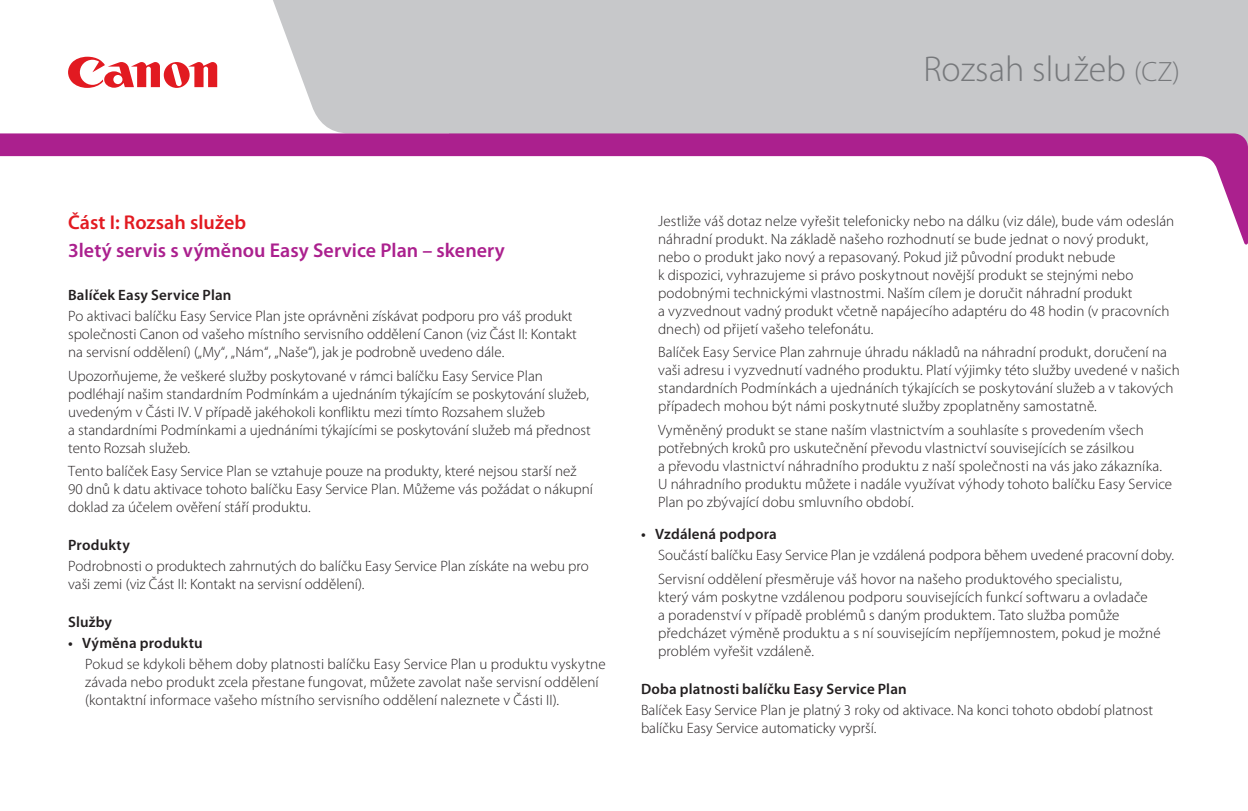
<style>
.page{position:relative;width:1248px;height:811px;background:#fff}
.page>*{position:absolute;margin:0;border:0;box-sizing:border-box;transform-origin:0 0}
.t1{font:300 36px "Myriad Pro";color:#76787b}
.t2{font:600 20px/27.6px "Myriad Pro";letter-spacing:.005em;color:#ab208e}
.t3{font:300 15px/18px "Myriad Pro";letter-spacing:.005em;color:#231f20}
.t4{font:600 15px "Myriad Pro";letter-spacing:.01em;color:#231f20}
.s1{font-size:28px}
.s2{color:#e21a21}
.s3{font-weight:600}
</style>
<div class="page">
<div style="left:449px;top:0;width:798px;height:133px;background:#c7c8ca"></div>
<svg style="left:84px;top:0;width:365px;height:133px"></svg>
<svg style="left:0;top:133px;width:1247px;height:111px"></svg>
<svg style="left:68px;top:57px;width:149px;height:31px"></svg>
<p class="t1" style="left:923px;top:49px;width:258px">Rozsah služeb <span class="s1">(CZ)</span></p>
<p class="t2" style="left:68px;top:208px;width:438px"><span class="s2">Část I: Rozsah služeb<br></span>3letý servis s výměnou Easy Service Plan – skenery</p>
<p class="t3" style="left:68px;top:285px;width:506px;line-height:20.8px"><span class="s3">Balíček Easy Service Plan<br></span>Po aktivaci balíčku Easy Service Plan jste oprávněni získávat podporu pro váš produkt</p>
<p class="t3" style="left:68px;top:325px;width:510px">společnosti Canon od vašeho místního servisního oddělení Canon (viz Část II: Kontakt na servisní oddělení) („My“, „Nám“, „Naše“), jak je podrobně uvedeno dále.</p>
<p class="t3" style="left:68px;top:367px;width:524px">Upozorňujeme, že veškeré služby poskytované v rámci balíčku Easy Service Plan podléhají našim standardním Podmínkám a ujednáním týkajícím se poskytování služeb, uvedeným v Části IV. V případě jakéhokoli konfliktu mezi tímto Rozsahem služeb<br>a standardními Podmínkami a ujednáními týkajícími se poskytování služeb má přednost tento Rozsah služeb.</p>
<p class="t3" style="left:68px;top:463px;width:526px">Tento balíček Easy Service Plan se vztahuje pouze na produkty, které nejsou starší než<br>90 dnů k datu aktivace tohoto balíčku Easy Service Plan. Můžeme vás požádat o nákupní doklad za účelem ověření stáří produktu.</p>
<p class="t3" style="left:68px;top:535px;width:522px;line-height:20.8px"><span class="s3">Produkty<br></span>Podrobnosti o produktech zahrnutých do balíčku Easy Service Plan získáte na webu pro</p>
<p class="t3" style="left:68px;top:575px;width:298px">vaši zemi (viz Část II: Kontakt na servisní oddělení).</p>
<p class="t4" style="left:68px;top:612px;width:46px">Služby</p>
<p class="t3" style="left:85px;top:632px;width:522px;line-height:20.8px;text-indent:-17px"><span class="s3">• Výměna produktu<br></span>Pokud se kdykoli během doby platnosti balíčku Easy Service Plan u produktu vyskytne</p>
<p class="t3" style="left:85px;top:673px;width:515px">závada nebo produkt zcela přestane fungovat, můžete zavolat naše servisní oddělení (kontaktní informace vašeho místního servisního oddělení naleznete v Části II).</p>
<p class="t3" style="left:658px;top:212px;width:517px">Jestliže váš dotaz nelze vyřešit telefonicky nebo na dálku (viz dále), bude vám odeslán náhradní produkt. Na základě našeho rozhodnutí se bude jednat o nový produkt, nebo o produkt jako nový a repasovaný. Pokud již původní produkt nebude<br>k dispozici, vyhrazujeme si právo poskytnout novější produkt se stejnými nebo podobnými technickými vlastnostmi. Naším cílem je doručit náhradní produkt<br>a vyzvednout vadný produkt včetně napájecího adaptéru do 48 hodin (v pracovních dnech) od přijetí vašeho telefonátu.</p>
<p class="t3" style="left:658px;top:343px;width:523px">Balíček Easy Service Plan zahrnuje úhradu nákladů na náhradní produkt, doručení na vaši adresu i vyzvednutí vadného produktu. Platí výjimky této služby uvedené v našich standardních Podmínkách a ujednáních týkajících se poskytování služeb a v takových případech mohou být námi poskytnuté služby zpoplatněny samostatně.</p>
<p class="t3" style="left:658px;top:421px;width:515px">Vyměněný produkt se stane naším vlastnictvím a souhlasíte s provedením všech potřebných kroků pro uskutečnění převodu vlastnictví souvisejících se zásilkou<br>a převodu vlastnictví náhradního produktu z naší společnosti na vás jako zákazníka.<br>U náhradního produktu můžete i nadále využívat výhody tohoto balíčku Easy Service Plan po zbývající dobu smluvního období.</p>
<p class="t3" style="left:658px;top:524px;width:517px;line-height:20.8px;text-indent:-17px"><span class="s3">• Vzdálená podpora<br></span>Součástí balíčku Easy Service Plan je vzdálená podpora během uvedené pracovní doby.</p>
<p class="t3" style="left:658px;top:570px;width:504px">Servisní oddělení přesměruje váš hovor na našeho produktového specialistu,<br>který vám poskytne vzdálenou podporu souvisejících funkcí softwaru a ovladače<br>a poradenství v případě problémů s daným produktem. Tato služba pomůže předcházet výměně produktu a s ní souvisejícím nepříjemnostem, pokud je možné problém vyřešit vzdáleně.</p>
<p class="t3" style="left:641px;top:678px;width:513px;line-height:20.8px"><span class="s3">Doba platnosti balíčku Easy Service Plan<br></span>Balíček Easy Service Plan je platný 3 roky od aktivace. Na konci tohoto období platnost</p>
<p class="t3" style="left:641px;top:718px;width:237px">balíčku Easy Service automaticky vyprší.</p>
</div>
